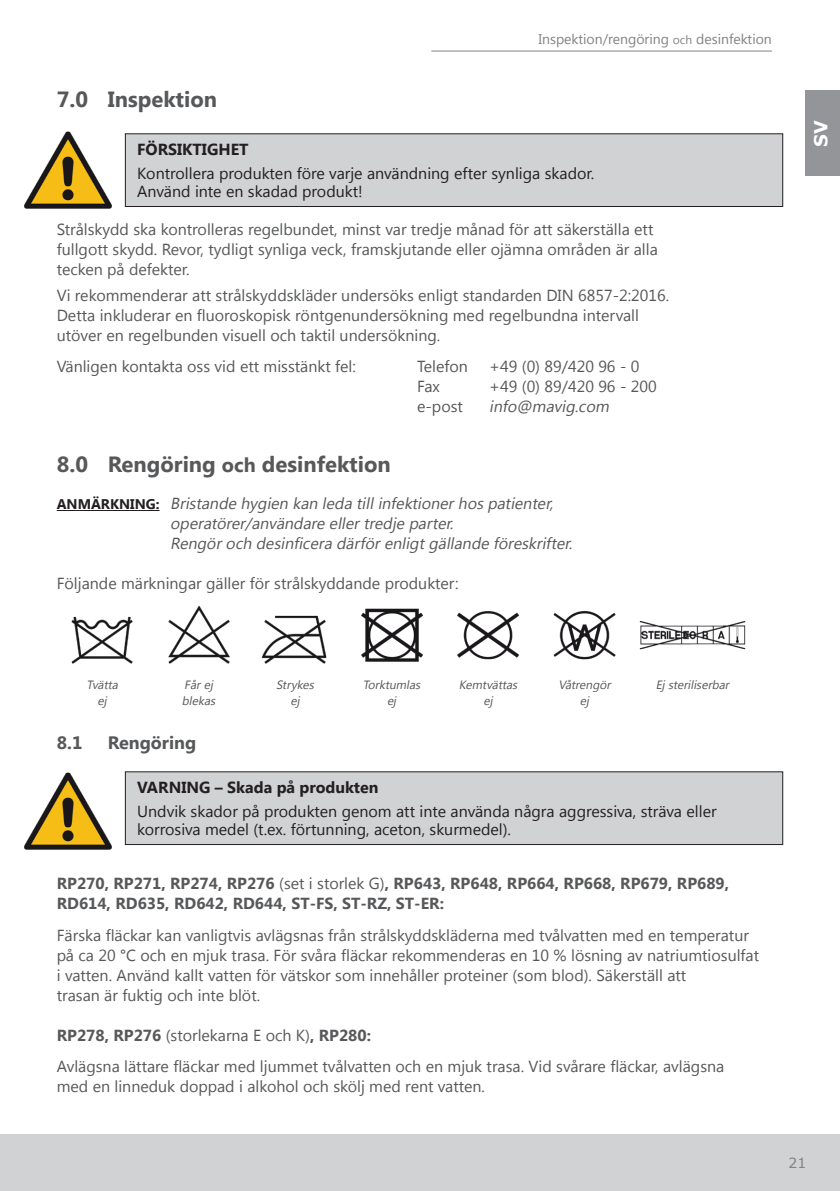
<style>
.page{position:relative;width:840px;height:1191px;background:#fff}
.page>*{position:absolute;margin:0;border:0;box-sizing:border-box;transform-origin:0 0}
.t1{font:700 22px "Lao UI";color:#57585a}
.t2{font:700 18px "Lao UI";color:#57585a}
.t3{font:700 18px "Verdana";color:#fff}
.t4{font:16px/20px "Lao UI";color:#57585a}
.t5{font:16px/18px "Lao UI";color:#231f20}
.t6{font:italic 16px/20px "Lao UI";color:#57585a}
.t7{font:700 16px/20px "Lao UI";color:#57585a}
.t8{font:700 16px "Lao UI";color:#231f20}
.t9{font:14px "Lao UI";color:#808285}
.t10{font:14px "Verdana";color:#808285}
.t11{font:italic 12px/16px "Lao UI";color:#57585a;text-align:center}
.s1{font-size:12px}
.s2{font-size:20px}
.s3{font-weight:700;font-style:normal;font-size:14px;color:#231f20}
.s4{font-weight:400}
.s5{font-weight:700}
</style>
<div class="page">
<div style="left:0;top:1134px;width:839px;height:57px;background:#d1d2d4"></div>
<div style="left:805px;top:91px;width:34px;height:85px;background:#939598"></div>
<hr style="left:431px;top:51px;width:340px;height:1px;background:#808285">
<hr style="left:57px;top:510px;width:102px;height:1px;background:#231f20">
<div style="left:125px;top:134px;width:657px;height:72px;background:#d1d2d4"></div>
<div style="left:125px;top:133px;width:657px;height:74px;border:1px solid #231f20"></div>
<img style="left:24px;top:131px;width:88px;height:78px">
<div style="left:125px;top:772px;width:657px;height:72px;background:#d1d2d4"></div>
<div style="left:125px;top:771px;width:657px;height:74px;border:1px solid #231f20"></div>
<img style="left:24px;top:772px;width:88px;height:78px">
<img style="left:71px;top:616px;width:62px;height:48px">
<img style="left:168px;top:605px;width:62px;height:59px">
<img style="left:262px;top:615px;width:65px;height:49px">
<img style="left:361px;top:608px;width:62px;height:54px">
<img style="left:457px;top:611px;width:62px;height:49px">
<img style="left:553px;top:611px;width:63px;height:49px">
<img style="left:639px;top:621px;width:107px;height:29px">
<h1 class="t1" style="left:57px;top:84px;width:162px">7.0 Inspektion</h1>
<p class="t9" style="left:538px;top:30px;width:235px">Inspektion/rengöring <span class="s1">och</span> desinfektion</p>
<p class="t8" style="left:137px;top:139px;width:113px">FÖRSIKTIGHET</p>
<p class="t5" style="left:137px;top:163px;width:458px">Kontrollera produkten före varje användning efter synliga skador.<br>Använd inte en skadad produkt!</p>
<p class="t4" style="left:57px;top:219px;width:602px">Strålskydd ska kontrolleras regelbundet, minst var tredje månad för att säkerställa ett fullgott skydd. Revor, tydligt synliga veck, framskjutande eller ojämna områden är alla tecken på defekter.</p>
<p class="t4" style="left:57px;top:284px;width:613px">Vi rekommenderar att strålskyddskläder undersöks enligt standarden DIN 6857-2:2016.<br>Detta inkluderar en fluoroskopisk röntgenundersökning med regelbundna intervall utöver en regelbunden visuell och taktil undersökning.</p>
<p class="t4" style="left:57px;top:356px;width:300px">Vänligen kontakta oss vid ett misstänkt fel:</p>
<p class="t4" style="left:417px;top:356px;width:52px">Telefon</p>
<p class="t4" style="left:489px;top:356px;width:152px">+49 (0) 89/420 96 - 0</p>
<p class="t4" style="left:417px;top:376px;width:24px">Fax</p>
<p class="t4" style="left:489px;top:376px;width:169px">+49 (0) 89/420 96 - 200</p>
<p class="t4" style="left:417px;top:396px;width:47px">e-post</p>
<p class="t6" style="left:489px;top:396px;width:125px">info@mavig.com</p>
<h1 class="t1" style="left:57px;top:450px;width:335px">8.0 Rengöring <span class="s2">och</span> desinfektion</h1>
<p class="t6" style="left:170px;top:493px;width:407px;text-indent:-113px"><span class="s3">A N M Ä R K N I N G :</span> Bristande hygien kan leda tillinfektionerhos patienter, operatörer/användare ellertredje parter.<br>Rengöroch desinficera därförenligtgällande föreskrifter.</p>
<p class="t4" style="left:57px;top:573px;width:403px">Följande märkningar gäller för strålskyddande produkter:</p>
<p class="t3" style="left:807px;top:146px;width:28px;rotate:-90deg">SV</p>
<p class="t11" style="left:86px;top:676px;width:36px">Tvätta ej</p>
<p class="t11" style="left:182px;top:676px;width:38px;text-align:left">Fårej blekas</p>
<p class="t11" style="left:276px;top:676px;width:42px">Stry kes ej</p>
<p class="t11" style="left:362px;top:676px;width:62px">Torktumlas ej</p>
<p class="t11" style="left:458px;top:676px;width:63px">Kemtvättas ej</p>
<p class="t11" style="left:558px;top:676px;width:56px">Våtrengör ej</p>
<p class="t11" style="left:655px;top:676px;width:77px">Ej steriliserbar</p>
<p class="t2" style="left:57px;top:731px;width:27px">8.1</p>
<p class="t2" style="left:108px;top:731px;width:90px">Rengöring</p>
<p class="t8" style="left:137px;top:776px;width:242px">VARNING – Skada på produkten</p>
<p class="t5" style="left:137px;top:801px;width:580px">Undvik skador på produkten genom att inte använda några aggressiva, sträva eller korrosiva medel (t.ex. förtunning, aceton, skurmedel).</p>
<p class="t7" style="left:57px;top:873px;width:673px">RP270, RP271, RP274, RP276 <span class="s4">(set i storlek G)</span>, RP643, RP648, RP664, RP668, RP679, RP689,<br>RD614, RD635, RD642, RD644, ST-FS, ST-RZ, ST-ER:</p>
<p class="t4" style="left:57px;top:924px;width:703px">Färska fläckar kan vanligtvis avlägsnas från strålskyddskläderna med tvålvatten med en temperatur på ca 20 °C och en mjuk trasa. För svåra fläckar rekommenderas en 10 % lösning av natriumtiosulfat i vatten. Använd kallt vatten för vätskor som innehåller proteiner (som blod). Säkerställ att<br>trasan är fuktig och inte blöt.</p>
<p class="t4" style="left:57px;top:1018px;width:668px;line-height:31.4px"><span class="s5">RP278, RP276</span> (storlekarna E och K)<span class="s5">, RP280:<br></span>Avlägsna lättare fläckar med ljummet tvålvatten och en mjuk trasa. Vid svårare fläckar, avlägsna</p>
<p class="t4" style="left:57px;top:1075px;width:429px">med en linneduk doppad i alkohol och skölj med rent vatten.</p>
<p class="t10" style="left:788px;top:1153px;width:19px">21</p>
</div>
